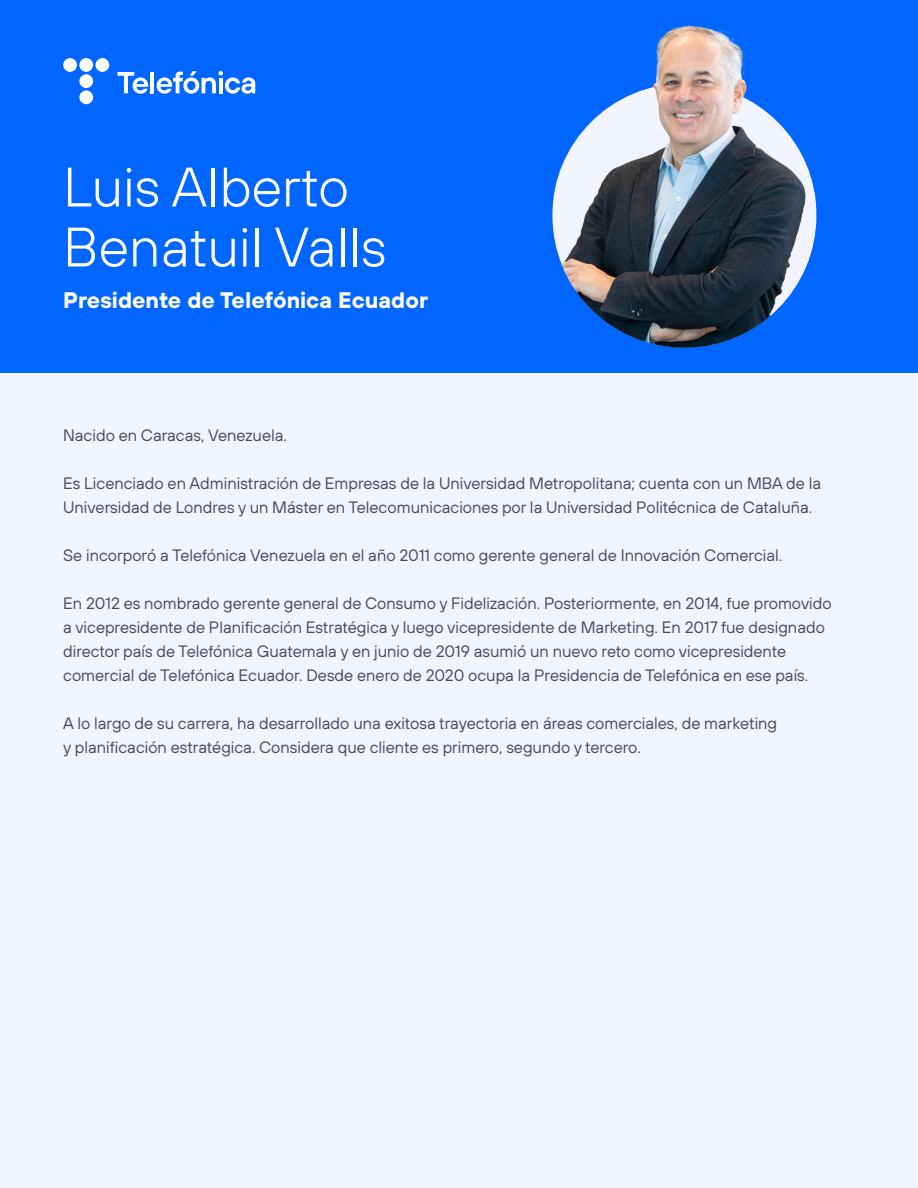
<style>
.page{position:relative;width:918px;height:1188px;background:#fff}
.page>*{position:absolute;margin:0;border:0;box-sizing:border-box;transform-origin:0 0}
.t1{font:300 55.5px/60px "Tele Sans";color:#fff}
.t2{font:700 22.5px "Tele Sans";color:#fff}
.t3{font:16.5px/24px "Tele Sans";color:#414b61}
</style>
<div class="page">
<div style="left:0;top:341px;width:918px;height:847px;background:#f2f4ff"></div>
<div style="left:0;top:0;width:918px;height:372px;background:#06f"></div>
<div style="left:63px;top:58px;width:14px;height:14px;background:#fff;border-radius:50%"></div>
<div style="left:79px;top:58px;width:14px;height:14px;background:#fff;border-radius:50%"></div>
<div style="left:96px;top:58px;width:13px;height:14px;background:#fff;border-radius:50%"></div>
<div style="left:79px;top:74px;width:14px;height:14px;background:#fff;border-radius:50%"></div>
<div style="left:79px;top:90px;width:14px;height:14px;background:#fff;border-radius:50%"></div>
<svg style="left:118px;top:72px;width:30px;height:22px"></svg>
<hr style="left:150px;top:72px;width:4px;height:21px;background:#fff">
<svg style="left:157px;top:71px;width:98px;height:23px"></svg>
<img style="left:552px;top:25px;width:265px;height:323px">
<h1 class="t1" style="left:63px;top:156px;width:325px">Luis Alberto<br>Benatuil Valls</h1>
<h2 class="t2" style="left:63px;top:286px;width:366px">Presidente de Telefónica Ecuador</h2>
<p class="t3" style="left:63px;top:423px;width:225px">Nacido en Caracas, Venezuela.</p>
<p class="t3" style="left:63px;top:471px;width:760px">Es Licenciado en Administración de Empresas de la Universidad Metropolitana; cuenta con un MBA de la<br>Universidad de Londres y un Máster en Telecomunicaciones por la Universidad Politécnica de Cataluña.</p>
<p class="t3" style="left:63px;top:543px;width:721px">Se incorporó a Telefónica Venezuela en el año 2011 como gerente general de Innovación Comercial.</p>
<p class="t3" style="left:63px;top:591px;width:770px">En 2012 es nombrado gerente general de Consumo y Fidelización. Posteriormente, en 2014, fue promovido a vicepresidente de Planificación Estratégica y luego vicepresidente de Marketing. En 2017 fue designado director país de Telefónica Guatemala y en junio de 2019 asumió un nuevo reto como vicepresidente comercial de Telefónica Ecuador. Desde enero de 2020 ocupa la Presidencia de Telefónica en ese país.</p>
<p class="t3" style="left:63px;top:711px;width:716px">A lo largo de su carrera, ha desarrollado una exitosa trayectoria en áreas comerciales, de marketing y planificación estratégica. Considera que cliente es primero, segundo y tercero.</p>
</div>
